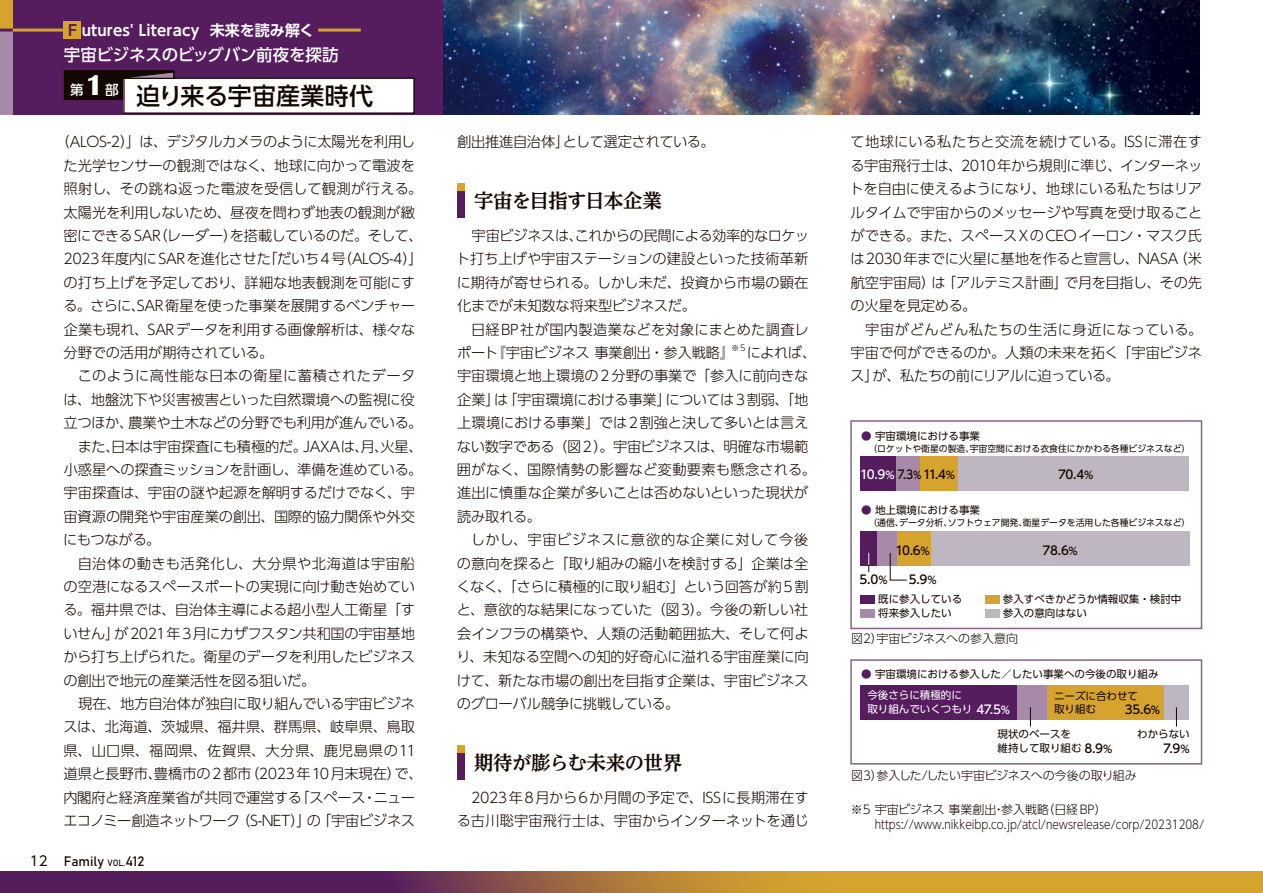
<style>
.page{position:relative;width:1263px;height:893px;background:#fff}
.page>*{position:absolute;margin:0;border:0;box-sizing:border-box;transform-origin:0 0}
.t1{font:500 24px "UD Shin Go Pro";letter-spacing:.01em;color:#140700}
.t2{font:700 19.5px "UD Reimin Pro";letter-spacing:-.035em;color:#140700}
.t3{font:500 16.5px "UD Shin Go Pro";letter-spacing:-.01em;color:#fff}
.t4{font:700 15px "UD Shin Go Pro De";letter-spacing:.01em;color:#fff}
.t5{font:300 14.25px/23.4px "UD Shin Go Pro";letter-spacing:-.01em;color:#140700}
.t6{font:300 14.25px "UD Shin Go Pro";letter-spacing:-.04em;color:#140700}
.t7{font:300 14.25px "UD Shin Go Pro";letter-spacing:.05em;color:#140700}
.t8{font:300 14.25px "UD Shin Go Pro";letter-spacing:.03em;color:#140700}
.t9{font:300 14.25px "UD Shin Go Pro";letter-spacing:.035em;color:#140700}
.t10{font:300 14.25px "UD Shin Go Pro";letter-spacing:-.03em;color:#140700}
.t11{font:13.5px "Bahnschrift";color:#140700}
.t12{font:300 12px/15px "UD Shin Go Pro";color:#140700}
.t13{font:500 12px "UD Shin Go Pro";letter-spacing:-.075em;color:#140700}
.t14{font:300 12px "UD Shin Go Pro";letter-spacing:-.02em;color:#140700}
.t15{font:500 12px "UD Shin Go Pro";letter-spacing:-.075em;color:#140700;scale:.9 1}
.t16{font:500 12px "UD Shin Go Pro";color:#fff}
.t17{font:10.5px/13.5px "UD Shin Go Pro";color:#140700}
.t18{font:10.5px/13.5px "UD Shin Go Pro";color:#fff}
.t19{font:9px "UD Shin Go Pro";color:#140700}
.t20{font:300 8.25px "UD Shin Go Pro";color:#140700}
.s1{color:#551c5e}
.s2{font-family:"UD Shin Go Pro"}
.s3{font-size:9px}
.s4{color:#fff}
.s5{font-size:10.5px;color:#fff}
.s6{font-size:10.5px}
</style>
<div class="page">
<svg style="left:0;top:872px;width:1263px;height:21px;background:#9c6742"></svg>
<img style="left:442px;top:0;width:757px;height:115px">
<div style="left:0;top:0;width:442px;height:115px;background:#551c5e"></div>
<hr style="left:318px;top:29px;width:43px;height:3px;background:#d6a42e">
<div style="left:0;top:0;width:13px;height:115px;background:#a68aa7"></div>
<div style="left:0;top:0;width:13px;height:31px;background:#d6a42e"></div>
<hr style="left:0;top:29px;width:70px;height:3px;background:#d6a42e">
<div style="left:457px;top:183px;width:8px;height:34px;background:#551c5e"></div>
<div style="left:457px;top:183px;width:8px;height:8px;background:#d6a42e"></div>
<div style="left:457px;top:745px;width:8px;height:34px;background:#551c5e"></div>
<div style="left:457px;top:745px;width:8px;height:7px;background:#d6a42e"></div>
<div style="left:958px;top:457px;width:231px;height:34px;background:#beb6c0"></div>
<div style="left:931px;top:531px;width:258px;height:34px;background:#beb6c0"></div>
<div style="left:920px;top:457px;width:38px;height:34px;background:#d6a42e"></div>
<div style="left:896px;top:531px;width:35px;height:34px;background:#d6a42e"></div>
<div style="left:896px;top:457px;width:24px;height:34px;background:#a68aa7"></div>
<div style="left:877px;top:531px;width:19px;height:34px;background:#a68aa7"></div>
<div style="left:860px;top:457px;width:36px;height:34px;background:#551c5e"></div>
<div style="left:860px;top:531px;width:17px;height:34px;background:#551c5e"></div>
<div style="left:850px;top:420px;width:352px;height:209px;border:2px solid #85628a"></div>
<div style="left:850px;top:659px;width:352px;height:106px;border:2px solid #85628a"></div>
<div style="left:1163px;top:686px;width:26px;height:34px;background:#beb6c0"></div>
<div style="left:1046px;top:686px;width:117px;height:34px;background:#d6a42e"></div>
<div style="left:1017px;top:686px;width:29px;height:34px;background:#a68aa7"></div>
<div style="left:861px;top:686px;width:156px;height:34px;background:#551c5e"></div>
<div style="left:860px;top:595px;width:15px;height:9px;background:#551c5e"></div>
<div style="left:860px;top:610px;width:15px;height:8px;background:#a68aa7"></div>
<div style="left:985px;top:595px;width:14px;height:9px;background:#d6a42e"></div>
<div style="left:985px;top:610px;width:14px;height:8px;background:#beb6c0"></div>
<svg style="left:868px;top:553px;width:1px;height:19px"></svg>
<svg style="left:889px;top:552px;width:18px;height:29px"></svg>
<svg style="left:1030px;top:707px;width:1px;height:19px"></svg>
<svg style="left:1176px;top:707px;width:1px;height:19px"></svg>
<div style="left:64px;top:71px;width:110px;height:28px;background:#140700"></div>
<div style="left:64px;top:70px;width:110px;height:30px;border:1px solid #140700"></div>
<div style="left:124px;top:78px;width:290px;height:35px;background:#fff"></div>
<div style="left:123px;top:78px;width:292px;height:36px;border:1px solid #140700"></div>
<svg style="left:117px;top:71px;width:58px;height:9px"></svg>
<svg style="left:0;top:29px;width:13px;height:3px"></svg>
<div style="left:64px;top:21px;width:17px;height:17px;background:#d6a42e"></div>
<p class="t4" style="left:68px;top:18px;width:248px"><span class="s1">F</span> utures' Literacy 未来を読み解く</p>
<p class="t3" style="left:64px;top:42px;width:277px">宇宙ビジネスのビッグバン前夜を探訪</p>
<h1 class="t1" style="left:70px;top:76px;width:304px"><sup>第</sup><sup>1</sup><sup>部</sup> 迫り来る宇宙産業時代</h1>
<p class="t5" style="left:63px;top:130px;width:361px;text-indent:-8px">（ALOS-2）」は、デジタルカメラのように太陽光を利用した光学センサーの観測ではなく、地球に向かって電波を照射し、その跳ね返った電波を受信して観測が行える。太陽光を利用しないため、昼夜を問わず地表の観測が緻密にできるSAR（レーダー）を搭載しているのだ。そして、<br>2023年度内にSARを進化させた「だいち4号（ALOS-4）」の打ち上げを予定しており、詳細な地表観測を可能にする。さらに、SAR衛星を使った事業を展開するベンチャー企業も現れ、SARデータを利用する画像解析は、様々な分野での活用が期待されている。</p>
<p class="t8" style="left:78px;top:364px;width:339px">このように高性能な日本の衛星に蓄積されたデータ</p>
<p class="t5" style="left:63px;top:387px;width:353px">は、地盤沈下や災害被害といった自然環境への監視に役</p>
<p class="t5" style="left:64px;top:411px;width:360px">立つほか、農業や土木などの分野でも利用が進んでいる。</p>
<p class="t5" style="left:78px;top:434px;width:346px">また、日本は宇宙探査にも積極的だ。JAXAは、月、火星、</p>
<p class="t5" style="left:64px;top:457px;width:360px">小惑星への探査ミッションを計画し、準備を進めている。</p>
<p class="t5" style="left:64px;top:481px;width:353px">宇宙探査は、宇宙の謎や起源を解明するだけでなく、宇</p>
<p class="t5" style="left:63px;top:504px;width:353px">宙資源の開発や宇宙産業の創出、国際的協力関係や外交</p>
<p class="t5" style="left:63px;top:528px;width:99px">にもつながる。</p>
<p class="t9" style="left:78px;top:552px;width:339px">自治体の動きも活発化し、大分県や北海道は宇宙船</p>
<p class="t5" style="left:63px;top:574px;width:353px">の空港になるスペースポートの実現に向け動き始めてい</p>
<p class="t5" style="left:63px;top:598px;width:353px">る。福井県では、自治体主導による超小型人工衛星「す</p>
<p class="t5" style="left:63px;top:621px;width:353px">いせん」が2021年3月にカザフスタン共和国の宇宙基地</p>
<p class="t5" style="left:63px;top:645px;width:353px">から打ち上げられた。衛星のデータを利用したビジネス</p>
<p class="t5" style="left:63px;top:668px;width:253px">の創出で地元の産業活性を図る狙いだ。</p>
<p class="t5" style="left:78px;top:691px;width:338px">現在、地方自治体が独自に取り組んでいる宇宙ビジネ</p>
<p class="t5" style="left:63px;top:715px;width:353px">スは、北海道、茨城県、福井県、群馬県、岐阜県、鳥取</p>
<p class="t7" style="left:64px;top:739px;width:354px">県、山口県、福岡県、佐賀県、大分県、鹿児島県の11</p>
<p class="t5" style="left:64px;top:762px;width:361px">道県と長野市、豊橋市の2都市（2023年10月末現在）で、</p>
<p class="t5" style="left:63px;top:785px;width:353px">内閣府と経済産業省が共同で運営する「スペース・ニュー</p>
<p class="t6" style="left:63px;top:809px;width:353px">エコノミー創造ネットワーク（S-NET）」の「宇宙ビジネス</p>
<p class="t11" style="left:30px;top:850px;width:116px"><span class="s2">12</span> Family <span class="s3">VOL.</span>412</p>
<p class="t10" style="left:457px;top:130px;width:273px">創出推進自治体」として選定されている。　</p>
<h2 class="t2" style="left:474px;top:185px;width:189px">宇宙を目指す日本企業</h2>
<p class="t5" style="left:456px;top:223px;width:355px;text-align:justify;text-indent:16px">宇宙ビジネスは、これからの民間による効率的なロケット打ち上げや宇宙ステーションの建設といった技術革新に期待が寄せられる。しかし未だ、投資から市場の顕在化までが未知数な将来型ビジネスだ。</p>
<p class="t5" style="left:457px;top:317px;width:353px;text-indent:14px">日経BP社が国内製造業などを対象にまとめた調査レポート『宇宙ビジネス 事業創出・参入戦略』</p>
<p class="t20" style="left:731px;top:341px;width:16px">※5</p>
<p class="t5" style="left:457px;top:340px;width:361px;text-indent:290px">によれば、宇宙環境と地上環境の２分野の事業で「参入に前向きな企業」は「宇宙環境における事業」については3割弱、「地上環境における事業」では2割強と決して多いとは言えない数字である（図２）。宇宙ビジネスは、明確な市場範囲がなく、国際情勢の影響など変動要素も懸念される。進出に慎重な企業が多いことは否めないといった現状が読み取れる。</p>
<p class="t5" style="left:456px;top:528px;width:354px;text-align:justify;text-indent:14px">しかし、宇宙ビジネスに意欲的な企業に対して今後の意向を探ると「取り組みの縮小を検討する」企業は全くなく、「さらに積極的に取り組む」という回答が約5割と、意欲的な結果になっていた（図3）。今後の新しい社会インフラの構築や、人類の活動範囲拡大、そして何より、未知なる空間への知的好奇心に溢れる宇宙産業に向けて、新たな市場の創出を目指す企業は、宇宙ビジネスのグローバル競争に挑戦している。</p>
<h2 class="t2" style="left:474px;top:746px;width:210px">期待が膨らむ未来の世界</h2>
<p class="t5" style="left:457px;top:785px;width:353px;text-align:right">2023年8月から6か月間の予定で、ISSに長期滞在する古川聡宇宙飛行士は、宇宙からインターネットを通じ</p>
<p class="t5" style="left:849px;top:130px;width:355px;text-align:justify">て地球にいる私たちと交流を続けている。ISSに滞在する宇宙飛行士は、2010年から規則に準じ、インターネットを自由に使えるようになり、地球にいる私たちはリアルタイムで宇宙からのメッセージや写真を受け取ることができる。また、スペースXのCEOイーロン・マスク氏は2030年までに火星に基地を作ると宣言し、NASA（米航空宇宙局）は「アルテミス計画」で月を目指し、その先の火星を見定める。</p>
<p class="t5" style="left:850px;top:317px;width:367px;text-indent:15px">宇宙がどんどん私たちの生活に身近になっている。　宇宙で何ができるのか。人類の未来を拓く「宇宙ビジネス」が、私たちの前にリアルに迫っている。</p>
<p class="t17" style="left:861px;top:429px;width:120px"><span class="s1">●</span> 宇宙環境における事業</p>
<p class="t19" style="left:861px;top:441px;width:331px">　 （ロケットや衛星の製造、宇宙空間における衣食住にかかわる各種ビジネスなど）</p>
<p class="t15" style="left:860px;top:464px;width:107px"><span class="s4">10.9</span><span class="s5">%</span> 7.3<span class="s6">%</span> 11.4<span class="s6">%</span></p>
<p class="t13" style="left:1058px;top:464px;width:37px">70.4<span class="s6">%</span></p>
<p class="t17" style="left:861px;top:503px;width:120px"><span class="s1">●</span> 地上環境における事業</p>
<p class="t19" style="left:861px;top:516px;width:331px">　 （通信、データ分析、ソフトウェア開発、衛星データを活用した各種ビジネスなど）</p>
<p class="t13" style="left:895px;top:540px;width:36px">10.6<span class="s6">%</span></p>
<p class="t13" style="left:1042px;top:540px;width:37px">78.6<span class="s6">%</span></p>
<p class="t13" style="left:859px;top:570px;width:30px">5．0<span class="s6">%</span></p>
<p class="t13" style="left:909px;top:570px;width:29px">5.9<span class="s6">%</span></p>
<p class="t17" style="left:878px;top:592px;width:85px">既に参入している将来参入したい</p>
<p class="t17" style="left:1003px;top:592px;width:180px">参入すべきかどうか情報収集・検討中参入の意向はない</p>
<p class="t12" style="left:851px;top:631px;width:169px">図2）宇宙ビジネスへの参入意向</p>
<p class="t17" style="left:861px;top:667px;width:299px"><span class="s1">●</span> 宇宙環境における参入した／したい事業への今後の取り組み</p>
<p class="t18" style="left:867px;top:688px;width:106px">今後さらに積極的に取り組んでいくつもり</p>
<p class="t17" style="left:1054px;top:688px;width:85px">ニーズに合わせて取り組む</p>
<p class="t17" style="left:998px;top:727px;width:85px">現状のベースを維持して取り組む</p>
<p class="t17" style="left:1137px;top:727px;width:54px">わからない</p>
<p class="t16" style="left:976px;top:700px;width:35px">47.5<span class="s6">%</span></p>
<p class="t13" style="left:1125px;top:700px;width:37px">35.6<span class="s6">%</span></p>
<p class="t13" style="left:1084px;top:738px;width:30px">8.9<span class="s6">%</span></p>
<p class="t13" style="left:1163px;top:738px;width:28px">7.9<span class="s6">%</span></p>
<p class="t14" style="left:851px;top:766px;width:287px">図3）参入した/したい宇宙ビジネスへの今後の取り組み</p>
<p class="t12" style="left:875px;top:802px;width:331px;text-indent:-24px">※5 宇宙ビジネス 事業創出・参入戦略（日経BP）https://www.nikkeibp.co.jp/atcl/newsrelease/corp/20231208/</p>
</div>
